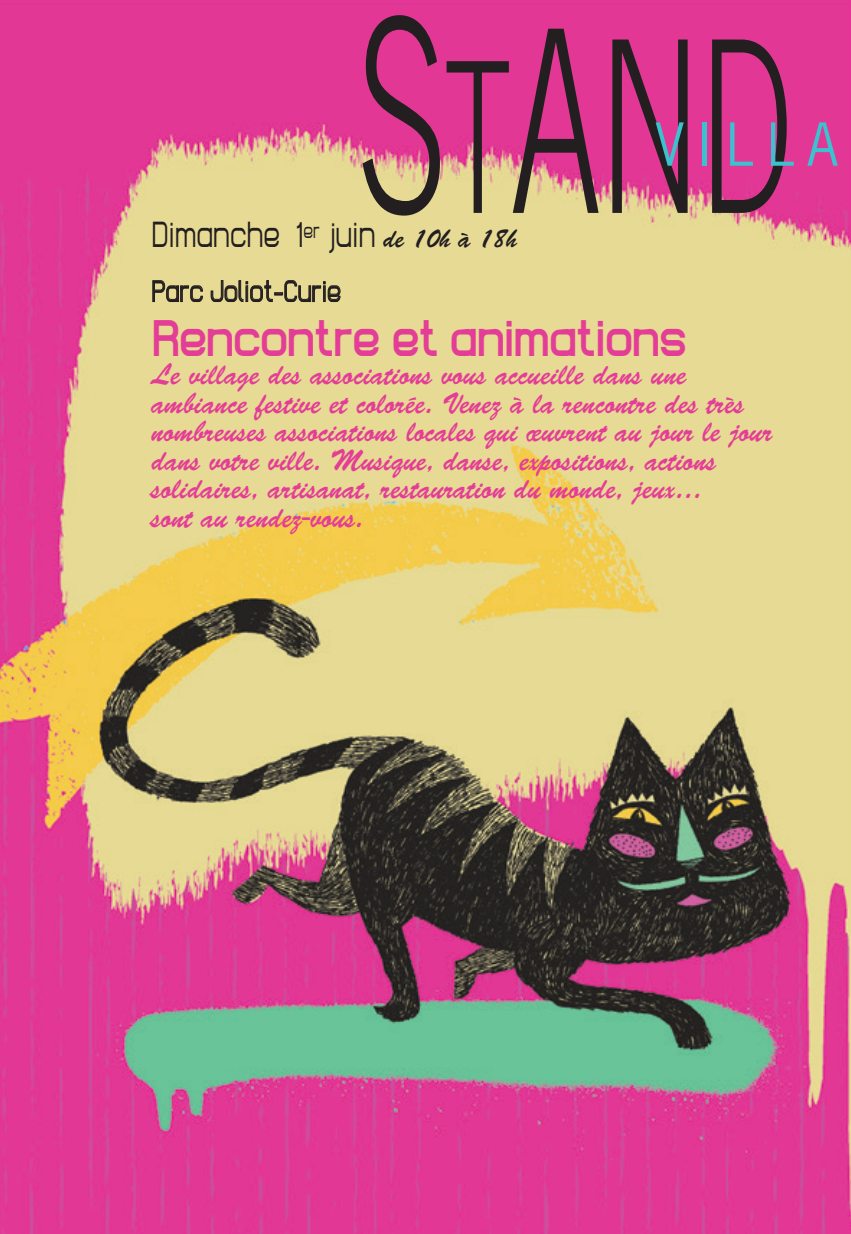
<style>
.page{position:relative;width:851px;height:1234px;background:#fff}
.page>*{position:absolute;margin:0;border:0;box-sizing:border-box;transform-origin:0 0}
.t1{font:300 270px "Trade Gothic";color:#231f20;scale:.6 1}
.t2{font:300 240px "Trade Gothic";color:#231f20;scale:.6 1}
.t3{font:60px "Trade Gothic";letter-spacing:.2em;color:#3cc1ce;scale:.9 1}
.t4{font:51px "Lastwaerkbold";letter-spacing:-.03em;color:#e43d97;scale:.9 1}
.t5{font:36px "Lastwaerkregular";color:#231f20;scale:.75 1}
.t6{font:30px/28.5px "Brush Script Std";color:#e43d97;scale:.9 1}
.t7{font:30px "Lastwaerkregular";color:#231f20;scale:.75 1}
.s1{font-size:210px}
.s2{font-size:255px}
.s3{font-size:240px}
.s4{font-family:"Brush Script Std";font-size:27px}
</style>
<div class="page">
<img style="left:0;top:0;width:850px;height:1233px">
<svg style="left:152px;top:280px;width:51px;height:22px"></svg>
<svg style="left:210px;top:280px;width:130px;height:22px;background:#b1a774"></svg>
<h1 class="t1" style="left:357px;top:-43px;width:575px">S<span class="s1">t</span><span class="s2">a</span><span class="s3">n</span></h1>
<h2 class="t2" style="left:697px;top:-15px;width:126px">d</h2>
<h3 class="t3" style="left:654px;top:108px;width:206px">Villa</h3>
<p class="t5" style="left:152px;top:212px;width:489px">Dimanche 1<sup>er</sup> juin <span class="s4">de 10h à 18h</span></p>
<p class="t7" style="left:152px;top:272px;width:254px">Parc Joliot-Curie</p>
<h3 class="t4" style="left:152px;top:305px;width:597px">Rencontre et animations</h3>
<p class="t6" style="left:152px;top:361px;width:691px">Le village des associations vous accueille dans une ambiance festive et colorée. Venez à la rencontre des très nombreuses associations locales qui œuvrent au jour le jour dans votre ville. Musique, danse, expositions, actions solidaires, artisanat, restauration du monde, jeux…<br>sont au rendez-vous.</p>
</div>
